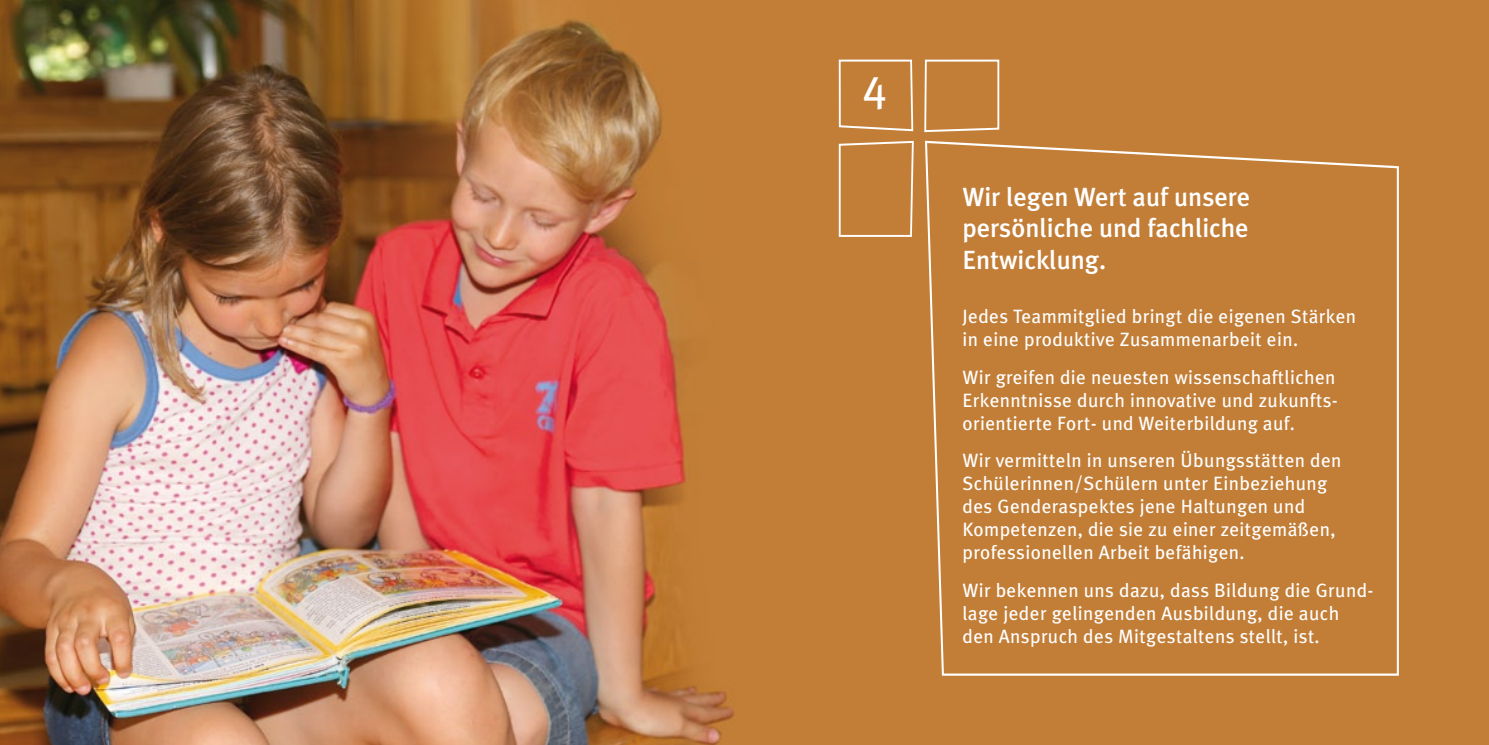
<style>
.page{position:relative;width:1489px;height:745px;background:#fff}
.page>*{position:absolute;margin:0;border:0;box-sizing:border-box;transform-origin:0 0}
.t1{font:45.5px "Meta Plus";color:#fff}
.t2{font:500 26.25px/31.5px "Meta Plus";color:#fff;text-align:justify}
.t3{font:19.25px/23.1px "Meta Plus";letter-spacing:.02em;color:#fff}
</style>
<div class="page">
<img style="left:0;top:0;width:1488px;height:744px">
<div style="left:923px;top:139px;width:476px;height:537px;background:#c27e37"></div>
<svg style="left:837px;top:59px;width:77px;height:73px;background:#c78a49"></svg>
<svg style="left:923px;top:59px;width:77px;height:74px;background:#c78a4a"></svg>
<svg style="left:837px;top:140px;width:77px;height:98px;background:#c78847"></svg>
<h1 class="t1" style="left:862px;top:59px;width:26px">4</h1>
<h2 class="t2" style="left:962px;top:180px;width:289px">Wir legen Wert auf unsere persönliche und fachliche Entwicklung.</h2>
<p class="t3" style="left:962px;top:304px;width:395px">Jedes Teammitglied bringt die eigenen Stärken in eine produktive Zusammenarbeit ein.</p>
<p class="t3" style="left:962px;top:365px;width:377px">Wir greifen die neuesten wissenschaftlichen<br>Erkenntnisse durch innovative und zukunfts&shy;orientierte Fort- und Weiterbildung auf.</p>
<p class="t3" style="left:962px;top:448px;width:380px">Wir vermitteln in unseren Übungsstätten den Schülerinnen/Schülern unter Einbeziehung des Genderaspektes jene Haltungen und Kompetenzen, die sie zu einer zeitgemäßen, professionellen Arbeit befähigen.</p>
<p class="t3" style="left:962px;top:577px;width:412px">Wir bekennen uns dazu, dass Bildung die Grund&shy;lage jeder gelingenden Ausbildung, die auch den Anspruch des Mitgestaltens stellt, ist.</p>
</div>
